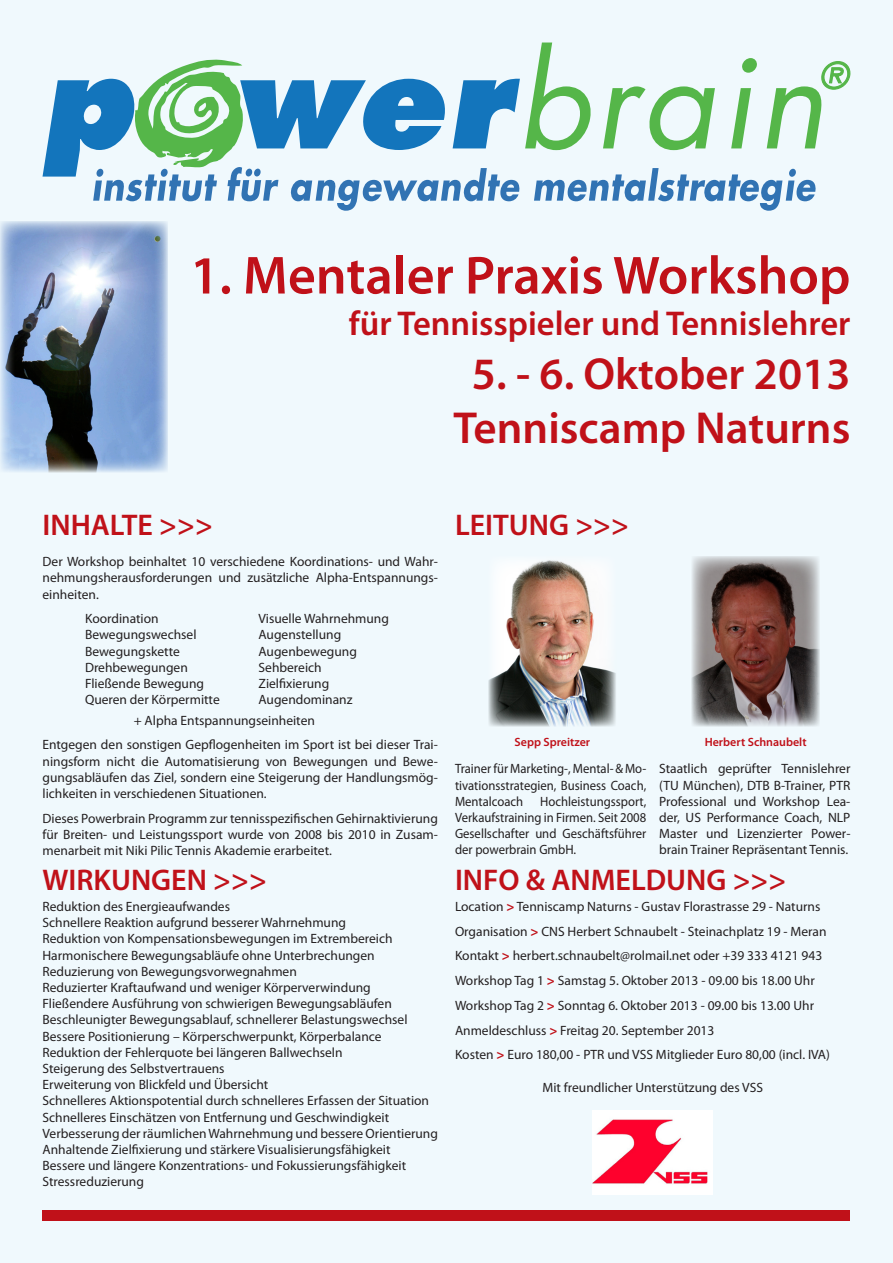
<style>
.page{position:relative;width:893px;height:1263px;background:#f0f9fd}
.page>*{position:absolute;margin:0;border:0;box-sizing:border-box;transform-origin:0 0}
.t1{font:600 54px "Myriad Pro";color:#c01119}
.t2{font:600 45px "Myriad Pro";color:#c01119}
.t3{font:600 34.5px "Myriad Pro";color:#c01119}
.t4{font:600 30px "Myriad Pro";color:#c01119}
.t5{font:13.5px/16.2px "Myriad Pro";color:#231f20;text-align:justify}
.t6{font:13.5px/16.2px "Myriad Pro";color:#231f20;text-align:justify;scale:.94 1}
.t7{font:600 12px "Myriad Pro";color:#c01119}
.s1{font-weight:700;color:#c01119}
</style>
<div class="page">
<svg style="left:43px;top:43px;width:807px;height:168px"></svg>
<img style="left:0;top:221px;width:168px;height:251px">
<img style="left:692px;top:556px;width:127px;height:170px">
<img style="left:489px;top:560px;width:127px;height:166px">
<img style="left:592px;top:1110px;width:121px;height:85px">
<div style="left:43px;top:1210px;width:807px;height:10px;background:#c01119"></div>
<p class="t1" style="left:190px;top:241px;width:662px">1. Mentaler Praxis Workshop</p>
<p class="t3" style="left:349px;top:301px;width:503px">für Tennisspieler und Tennislehrer</p>
<p class="t2" style="left:472px;top:345px;width:380px">5. - 6. Oktober 2013</p>
<p class="t2" style="left:453px;top:399px;width:398px">Tenniscamp Naturns</p>
<p class="t4" style="left:43px;top:506px;width:172px">INHALTE &gt;&gt;&gt;</p>
<p class="t5" style="left:43px;top:553px;width:397px">Der Workshop beinhaltet 10 verschiedene Koordinations- und Wahr&shy;nehmungsherausforderungen und zusätzliche Alpha-Entspannungs&shy;einheiten.</p>
<p class="t5" style="left:85px;top:610px;width:75px">Koordination</p>
<p class="t5" style="left:259px;top:610px;width:132px">Visuelle Wahrnehmung</p>
<p class="t5" style="left:85px;top:627px;width:113px">Bewegungswechsel</p>
<p class="t5" style="left:259px;top:627px;width:84px">Augenstellung</p>
<p class="t5" style="left:85px;top:643px;width:96px">Bewegungskette</p>
<p class="t5" style="left:259px;top:643px;width:100px">Augenbewegung</p>
<p class="t5" style="left:85px;top:659px;width:104px">Drehbewegungen</p>
<p class="t5" style="left:259px;top:659px;width:65px">Sehbereich</p>
<p class="t5" style="left:85px;top:675px;width:121px">Fließende Bewegung</p>
<p class="t5" style="left:259px;top:675px;width:72px">Zielfixierung</p>
<p class="t5" style="left:85px;top:691px;width:136px">Queren der Körpermitte</p>
<p class="t5" style="left:259px;top:691px;width:96px">Augendominanz</p>
<p class="t5" style="left:134px;top:712px;width:183px">+ Alpha Entspannungseinheiten</p>
<p class="t5" style="left:43px;top:736px;width:397px">Entgegen den sonstigen Gepflogenheiten im Sport ist bei dieser Trai&shy;ningsform nicht die Automatisierung von Bewegungen und Bewe&shy;gungsabläufen das Ziel, sondern eine Steigerung der Handlungsmög&shy;lichkeiten in verschiedenen Situationen.</p>
<p class="t5" style="left:43px;top:810px;width:397px">Dieses Powerbrain Programm zur tennisspezifischen Gehirnaktivierung für Breiten- und Leistungssport wurde von 2008 bis 2010 in Zusam&shy;menarbeit mit Niki Pilic Tennis Akademie erarbeitet.</p>
<p class="t4" style="left:43px;top:861px;width:226px">WIRKUNGEN &gt;&gt;&gt;</p>
<p class="t5" style="left:43px;top:898px;width:189px">Reduktion des Energieaufwandes</p>
<p class="t5" style="left:43px;top:914px;width:305px">Schnellere Reaktion aufgrund besserer Wahrnehmung</p>
<p class="t5" style="left:43px;top:930px;width:352px">Reduktion von Kompensationsbewegungen im Extrembereich</p>
<p class="t5" style="left:43px;top:947px;width:334px">Harmonischere Bewegungsabläufe ohne Unterbrechungen</p>
<p class="t5" style="left:43px;top:963px;width:256px">Reduzierung von Bewegungsvorwegnahmen</p>
<p class="t5" style="left:43px;top:979px;width:330px">Reduzierter Kraftaufwand und weniger Körperverwindung</p>
<p class="t5" style="left:43px;top:995px;width:351px">Fließendere Ausführung von schwierigen Bewegungsabläufen</p>
<p class="t5" style="left:43px;top:1011px;width:367px">Beschleunigter Bewegungsablauf, schnellerer Belastungswechsel</p>
<p class="t5" style="left:43px;top:1028px;width:341px">Bessere Positionierung – Körperschwerpunkt, Körperbalance</p>
<p class="t5" style="left:43px;top:1044px;width:302px">Reduktion der Fehlerquote bei längeren Ballwechseln</p>
<p class="t5" style="left:43px;top:1060px;width:184px">Steigerung des Selbstvertrauens</p>
<p class="t5" style="left:43px;top:1076px;width:227px">Erweiterung von Blickfeld und Übersicht</p>
<p class="t5" style="left:43px;top:1092px;width:388px">Schnelleres Aktionspotential durch schnelleres Erfassen der Situation</p>
<p class="t5" style="left:43px;top:1109px;width:348px">Schnelleres Einschätzen von Entfernung und Geschwindigkeit</p>
<p class="t5" style="left:43px;top:1125px;width:397px">Verbesserung der räumlichen Wahrnehmung und bessere Orientierung</p>
<p class="t5" style="left:43px;top:1141px;width:350px">Anhaltende Zielfixierung und stärkere Visualisierungsfähigkeit</p>
<p class="t5" style="left:43px;top:1157px;width:365px">Bessere und längere Konzentrations- und Fokussierungsfähigkeit</p>
<p class="t5" style="left:43px;top:1173px;width:103px">Stressreduzierung</p>
<p class="t4" style="left:455px;top:506px;width:175px">LEITUNG &gt;&gt;&gt;</p>
<p class="t7" style="left:514px;top:734px;width:77px">Sepp Spreitzer</p>
<p class="t7" style="left:705px;top:734px;width:103px">Herbert Schnaubelt</p>
<p class="t5" style="left:659px;top:761px;width:193px">Staatlich geprüfter Tennislehrer (TU München), DTB B-Trainer, PTR Professional und Workshop Lea&shy;der, US Performance Coach, NLP Master und Lizenzierter Power&shy;brain Trainer Repräsentant Tennis.</p>
<p class="t4" style="left:455px;top:861px;width:333px">INFO &amp; ANMELDUNG &gt;&gt;&gt;</p>
<p class="t5" style="left:455px;top:898px;width:367px">Location <span class="s1">&gt;</span> Tenniscamp Naturns - Gustav Florastrasse 29 - Naturns</p>
<p class="t5" style="left:455px;top:923px;width:373px">Organisation <span class="s1">&gt;</span> CNS Herbert Schnaubelt - Steinachplatz 19 - Meran</p>
<p class="t5" style="left:455px;top:947px;width:369px">Kontakt <span class="s1">&gt;</span> herbert.schnaubelt@rolmail.net oder +39 333 4121 943</p>
<p class="t5" style="left:455px;top:972px;width:361px">Workshop Tag 1 <span class="s1">&gt;</span> Samstag 5. Oktober 2013 - 09.00 bis 18.00 Uhr</p>
<p class="t5" style="left:455px;top:997px;width:361px">Workshop Tag 2 <span class="s1">&gt;</span> Sonntag 6. Oktober 2013 - 09.00 bis 13.00 Uhr</p>
<p class="t5" style="left:455px;top:1022px;width:261px">Anmeldeschluss <span class="s1">&gt;</span> Freitag 20. September 2013</p>
<p class="t5" style="left:455px;top:1046px;width:376px">Kosten <span class="s1">&gt;</span> Euro 180,00 - PTR und VSS Mitglieder Euro 80,00 (incl. IVA)</p>
<p class="t5" style="left:542px;top:1079px;width:222px">Mit freundlicher Unterstützung des VSS</p>
<p class="t6" style="left:455px;top:761px;width:205px">Trainer für Marketing-, Mental- &amp; Mo&shy;tivationsstrategien, Business Coach, Mentalcoach Hochleistungssport, Verkaufstraining in Firmen. Seit 2008<br>Gesellschafter und Geschäftsführer der powerbrain GmbH.</p>
</div>
